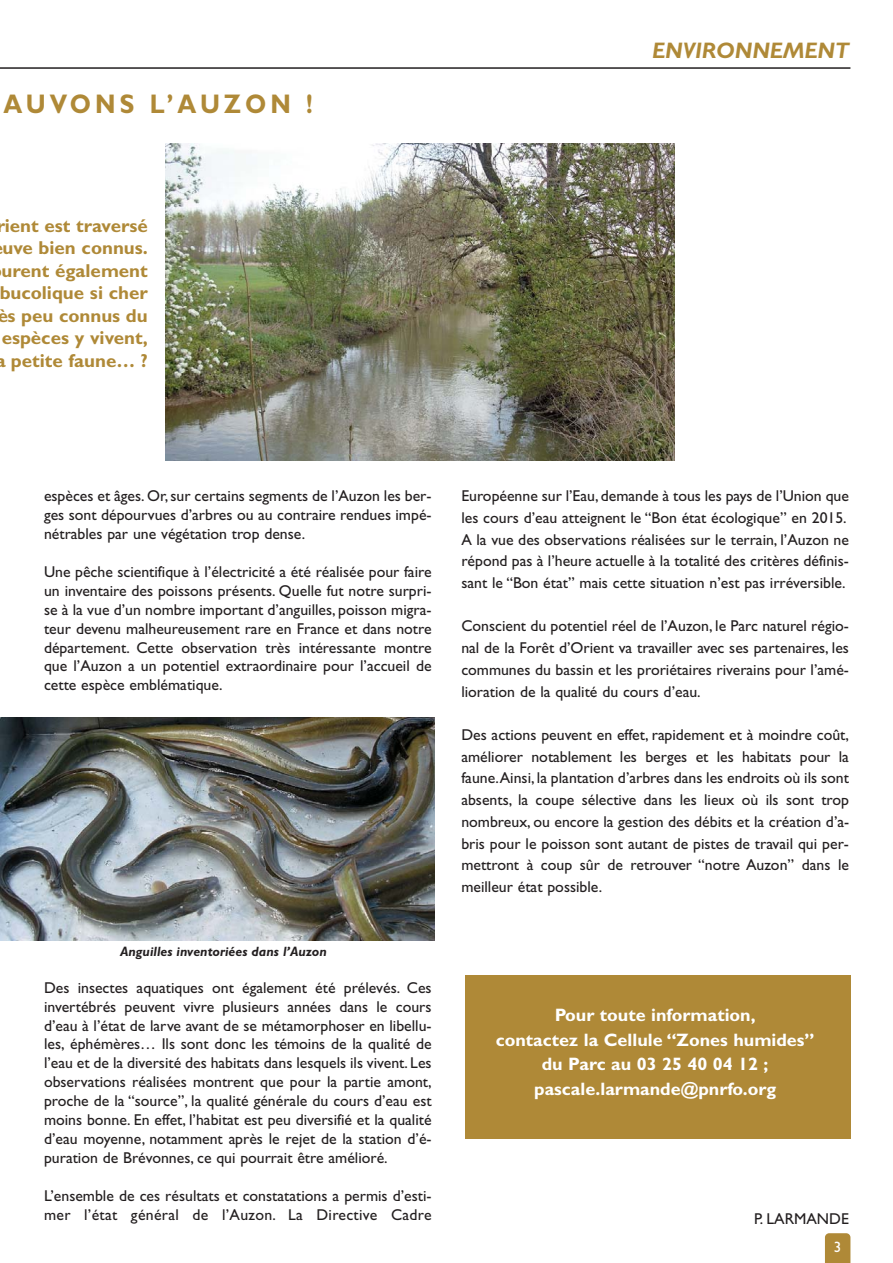
<style>
.page{position:relative;width:893px;height:1263px;background:#fff}
.page>*{position:absolute;margin:0;border:0;box-sizing:border-box;transform-origin:0 0}
.t1{font:700 27px "Gill Sans";letter-spacing:.165em;color:#af8937;scale:.9 1}
.t2{font:italic 700 22.5px "Gill Sans";color:#af8937}
.t3{font:700 18.75px/22.5px "Gill Sans";color:#af8937;text-align:center}
.t4{font:700 18px/24.5px "Gill Sans";color:#fff;text-align:center}
.t5{font:15.75px/18.9px "Gill Sans";color:#231f20;text-align:justify}
.t6{font:15px "Gill Sans";color:#fff}
.t7{font:italic 700 13.5px "Gill Sans";color:#231f20}
</style>
<div class="page">
<div style="left:465px;top:975px;width:385px;height:164px;background:#af8937"></div>
<svg style="left:825px;top:1233px;width:25px;height:30px"></svg>
<img style="left:166px;top:143px;width:508px;height:318px">
<hr style="left:0;top:67px;width:850px;height:2px;background:#231f20">
<img style="left:0;top:717px;width:434px;height:223px">
<h1 class="t1" style="left:3px;top:94px;width:345px">AUVONS L’AUZON !</h1>
<p class="t3" style="left:-5px;top:216px;width:154px">rient est traversé uve bien connus. urent également bucolique si cher ès peu connus du espèces y vivent, a petite faune… ?</p>
<h2 class="t2" style="left:652px;top:43px;width:198px">ENVIRONNEMENT</h2>
<p class="t5" style="left:44px;top:488px;width:389px">espèces et âges. Or, sur certains segments de l’Auzon les ber&shy;ges sont dépourvues d’arbres ou au contraire rendues impé&shy;nétrables par une végétation trop dense.</p>
<p class="t5" style="left:44px;top:564px;width:389px">Une pêche scientifique à l’électricité a été réalisée pour faire un inventaire des poissons présents. Quelle fut notre surpri&shy;se à la vue d’un nombre important d’anguilles, poisson migra&shy;teur devenu malheureusement rare en France et dans notre département. Cette observation très intéressante montre que l’Auzon a un potentiel extraordinaire pour l’accueil de cette espèce emblématique.</p>
<p class="t7" style="left:120px;top:947px;width:208px">Anguilles inventoriées dans l’Auzon</p>
<p class="t5" style="left:44px;top:980px;width:389px">Des insectes aquatiques ont également été prélevés. Ces invertébrés peuvent vivre plusieurs années dans le cours d’eau à l’état de larve avant de se métamorphoser en libellu&shy;les, éphémères… Ils sont donc les témoins de la qualité de l’eau et de la diversité des habitats dans lesquels ils vivent. Les observations réalisées montrent que pour la partie amont, proche de la “source”, la qualité générale du cours d’eau est moins bonne. En effet, l’habitat est peu diversifié et la qualité d’eau moyenne, notamment après le rejet de la station d’é&shy;puration de Brévonnes, ce qui pourrait être amélioré.</p>
<p class="t5" style="left:44px;top:1188px;width:389px">L’ensemble de ces résultats et constatations a permis d’esti&shy;mer l’état général de l’Auzon. La Directive Cadre</p>
<p class="t5" style="left:461px;top:487px;width:389px;line-height:21.8px;text-align:left">Européenne sur l’Eau, demande à tous les pays de l’Union que les cours d’eau atteignent le “Bon état écologique” en 2015.<br>A la vue des observations réalisées sur le terrain, l’Auzon ne répond pas à l’heure actuelle à la totalité des critères définis&shy;sant le “Bon état” mais cette situation n’est pas irréversible.</p>
<p class="t5" style="left:461px;top:617px;width:389px;line-height:21.8px">Conscient du potentiel réel de l’Auzon, le Parc naturel régio&shy;nal de la Forêt d’Orient va travailler avec ses partenaires, les communes du bassin et les proriétaires riverains pour l’amé&shy;lioration de la qualité du cours d’eau.</p>
<p class="t5" style="left:461px;top:725px;width:389px;line-height:21.8px">Des actions peuvent en effet, rapidement et à moindre coût, améliorer notablement les berges et les habitats pour la faune.Ainsi, la plantation d’arbres dans les endroits où ils sont absents, la coupe sélective dans les lieux où ils sont trop nombreux, ou encore la gestion des débits et la création d’a&shy;bris pour le poisson sont autant de pistes de travail qui per&shy;mettront à coup sûr de retrouver “notre Auzon” dans le meilleur état possible.</p>
<p class="t4" style="left:496px;top:1005px;width:321px">Pour toute information,<br>contactez la Cellule “Zones humides” du Parc au 03 25 40 04 12 ; pascale.larmande@pnrfo.org</p>
<p class="t5" style="left:754px;top:1211px;width:96px">P. LARMANDE</p>
<p class="t6" style="left:834px;top:1241px;width:9px">3</p>
</div>
